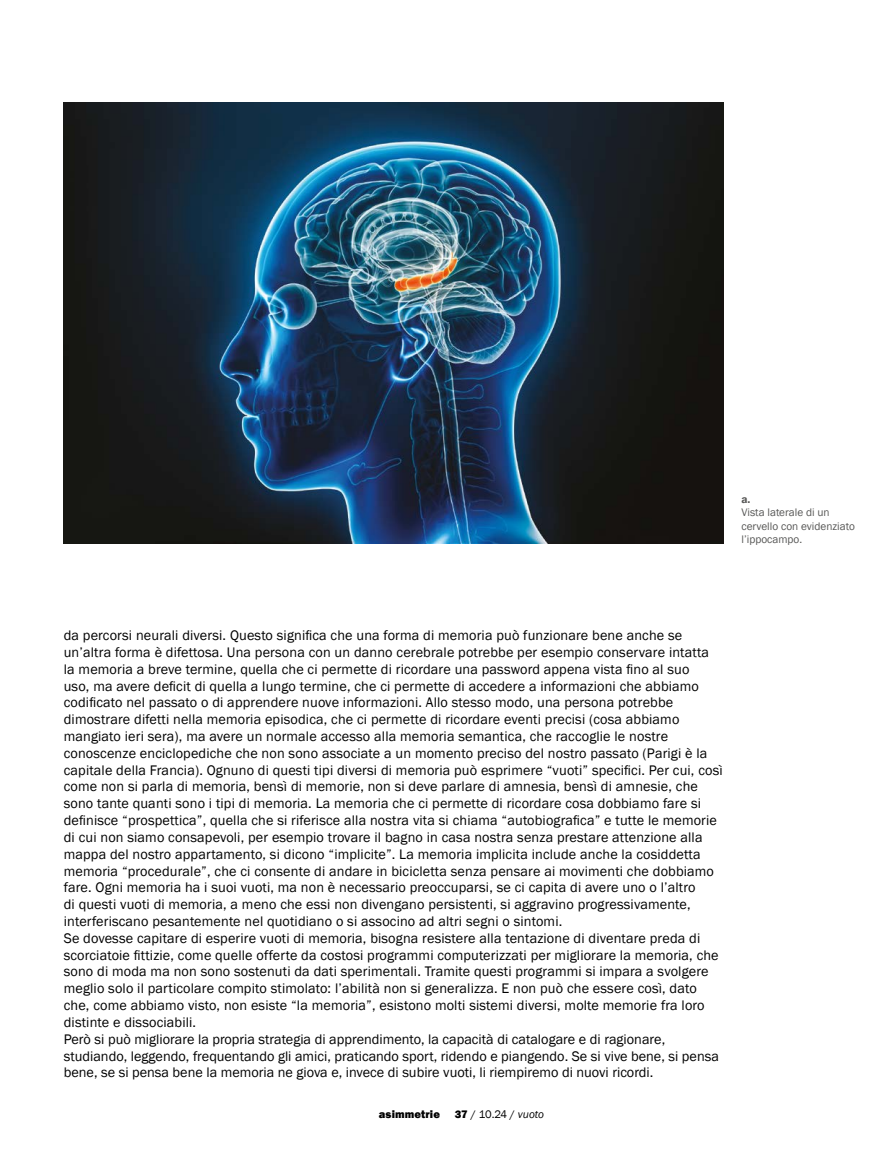
<style>
.page{position:relative;width:893px;height:1149px;background:#fff}
.page>*{position:absolute;margin:0;border:0;box-sizing:border-box;transform-origin:0 0}
.t1{font:14.25px/16.8px "Franklin Gothic";letter-spacing:.01em;color:#000}
.t2{font:11.25px/13.5px "Franklin Gothic";color:#575756}
.t3{font:11.25px "Franklin Gothic";color:#000}
.t4{font:800 11.25px "Franklin Gothic";letter-spacing:.01em;color:#000}
.t5{font:600 11.25px "Franklin Gothic";color:#575756}
.s1{font-weight:800}
.s2{font-style:italic}
</style>
<div class="page">
<img style="left:64px;top:102px;width:659px;height:441px">
<p class="t5" style="left:741px;top:491px;width:10px">a.</p>
<p class="t2" style="left:741px;top:505px;width:115px">Vista laterale di un cervello con evidenziato l’ippocampo.</p>
<p class="t1" style="left:64px;top:627px;width:660px">da percorsi neurali diversi. Questo significa che una forma di memoria può funzionare bene anche se un’altra forma è difettosa. Una persona con un danno cerebrale potrebbe per esempio conservare intatta la memoria a breve termine, quella che ci permette di ricordare una password appena vista fino al suo<br>uso, ma avere deficit di quella a lungo termine, che ci permette di accedere a informazioni che abbiamo codificato nel passato o di apprendere nuove informazioni. Allo stesso modo, una persona potrebbe dimostrare difetti nella memoria episodica, che ci permette di ricordare eventi precisi (cosa abbiamo mangiato ieri sera), ma avere un normale accesso alla memoria semantica, che raccoglie le nostre conoscenze enciclopediche che non sono associate a un momento preciso del nostro passato (Parigi è la capitale della Francia). Ognuno di questi tipi diversi di memoria può esprimere “vuoti” specifici. Per cui, così come non si parla di memoria, bensì di memorie, non si deve parlare di amnesia, bensì di amnesie, che sono tante quanti sono i tipi di memoria. La memoria che ci permette di ricordare cosa dobbiamo fare si definisce “prospettica”, quella che si riferisce alla nostra vita si chiama “autobiografica” e tutte le memorie di cui non siamo consapevoli, per esempio trovare il bagno in casa nostra senza prestare attenzione alla mappa del nostro appartamento, si dicono “implicite”. La memoria implicita include anche la cosiddetta memoria “procedurale”, che ci consente di andare in bicicletta senza pensare ai movimenti che dobbiamo fare. Ogni memoria ha i suoi vuoti, ma non è necessario preoccuparsi, se ci capita di avere uno o l’altro<br>di questi vuoti di memoria, a meno che essi non divengano persistenti, si aggravino progressivamente, interferiscano pesantemente nel quotidiano o si associno ad altri segni o sintomi.<br>Se dovesse capitare di esperire vuoti di memoria, bisogna resistere alla tentazione di diventare preda di scorciatoie fittizie, come quelle offerte da costosi programmi computerizzati per migliorare la memoria, che sono di moda ma non sono sostenuti da dati sperimentali. Tramite questi programmi si impara a svolgere meglio solo il particolare compito stimolato: l’abilità non si generalizza. E non può che essere così, dato che, come abbiamo visto, non esiste “la memoria”, esistono molti sistemi diversi, molte memorie fra loro distinte e dissociabili.<br>Però si può migliorare la propria strategia di apprendimento, la capacità di catalogare e di ragionare, studiando, leggendo, frequentando gli amici, praticando sport, ridendo e piangendo. Se si vive bene, si pensa bene, se si pensa bene la memoria ne giova e, invece di subire vuoti, li riempiremo di nuovi ricordi.</p>
<p class="t4" style="left:379px;top:1106px;width:63px">asimmetrie</p>
<p class="t3" style="left:455px;top:1106px;width:91px"><span class="s1">37</span> / 10.24 / <span class="s2">vuoto</span></p>
</div>
